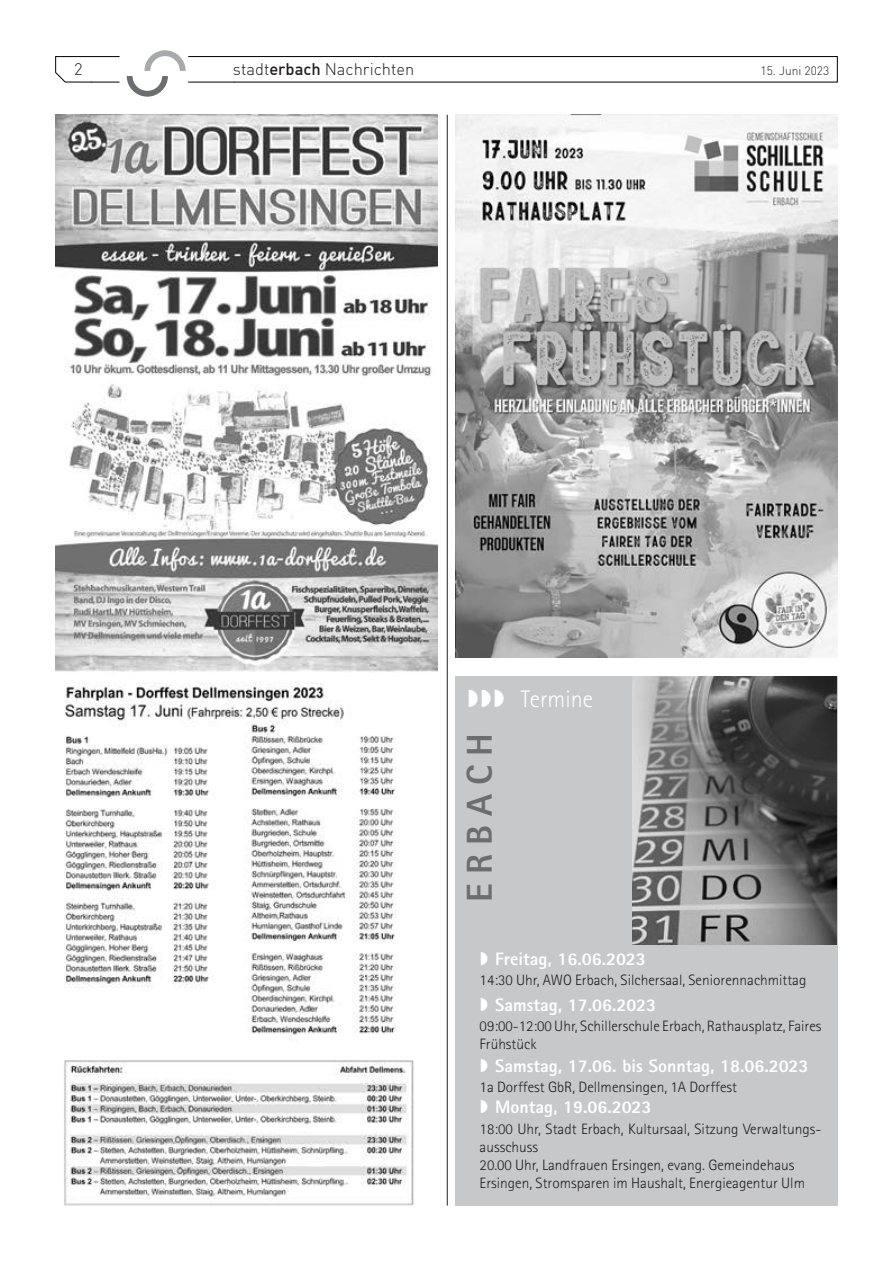
<style>
.page{position:relative;width:893px;height:1263px;background:#fff}
.page>*{position:absolute;margin:0;border:0;box-sizing:border-box;transform-origin:0 0}
.t1{font:800 36px "Rotis Sans Serif Std";letter-spacing:.25em;color:#6c6d70}
.t2{font:300 24px "Rotis Sans Serif Std";color:#fff}
.t3{font:800 18px "Rotis Sans Serif Std";color:#fff}
.t4{font:16.5px "DIN Light";color:#231f20}
.t5{font:300 15px/18px "Rotis Sans Serif Std";color:#231f20}
.t6{font:12px "DIN Light";color:#231f20}
.s1{font-family:"DIN Medium Alternate Medium Alternate"}
</style>
<div class="page">
<svg style="left:55px;top:50px;width:783px;height:47px"></svg>
<hr style="left:447px;top:115px;width:1px;height:1090px;background:#231f20">
<div style="left:455px;top:676px;width:383px;height:529px;background:#c7c8ca"></div>
<img style="left:632px;top:676px;width:205px;height:268px">
<img style="left:455px;top:115px;width:383px;height:542px">
<img style="left:55px;top:115px;width:383px;height:1090px">
<p class="t4" style="left:74px;top:59px;width:10px">2</p>
<p class="t4" style="left:233px;top:59px;width:183px">stadt<span class="s1">erbach</span> Nachrichten</p>
<p class="t6" style="left:761px;top:64px;width:70px">15. Juni 2023</p>
<h1 class="t1" style="left:457px;top:901px;width:170px;rotate:-90deg">ERBACH</h1>
<h2 class="t2" style="left:521px;top:685px;width:73px">Termine</h2>
<p class="t3" style="left:495px;top:947px;width:152px">Freitag, 16.06.2023</p>
<p class="t5" style="left:480px;top:971px;width:328px">14:30 Uhr, AWO Erbach, Silchersaal, Seniorennachmittag</p>
<p class="t3" style="left:495px;top:993px;width:163px">Samstag, 17.06.2023</p>
<p class="t5" style="left:480px;top:1017px;width:343px">09:00-12:00 Uhr, Schillerschule Erbach, Rathausplatz, Faires<br>Frühstück</p>
<p class="t3" style="left:495px;top:1054px;width:315px">Samstag, 17.06. bis Sonntag, 18.06.2023</p>
<p class="t5" style="left:480px;top:1078px;width:259px">1a Dorffest GbR, Dellmensingen, 1A Dorffest</p>
<p class="t3" style="left:495px;top:1096px;width:158px">Montag, 19.06.2023</p>
<p class="t5" style="left:480px;top:1119px;width:343px">18:00 Uhr, Stadt Erbach, Kultursaal, Sitzung Verwaltungs&shy;ausschuss<br>20.00 Uhr, Landfrauen Ersingen, evang. Gemeindehaus Ersingen, Stromsparen im Haushalt, Energieagentur Ulm</p>
</div>
